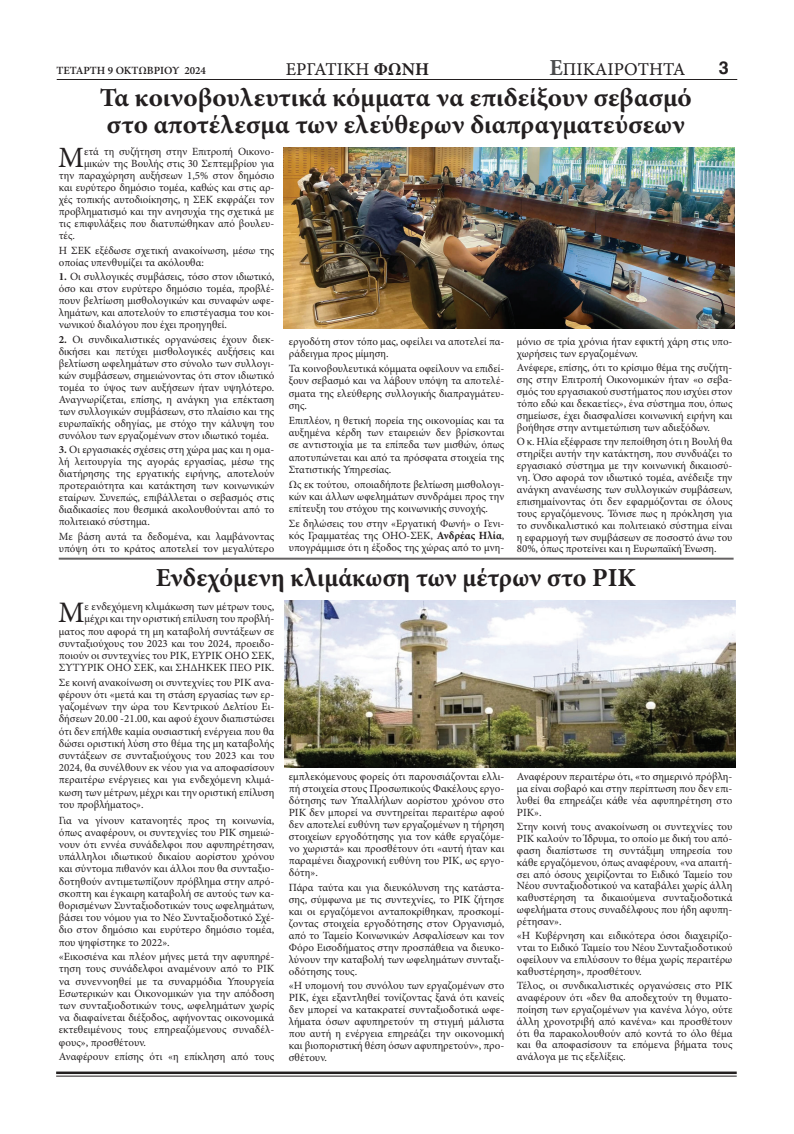
<style>
.page{position:relative;width:794px;height:1134px;background:#fff}
.page>*{position:absolute;margin:0;border:0;box-sizing:border-box;transform-origin:0 0}
.t1{font:29.8px "Minion Pro";color:#231f20}
.t2{font:29.5px "Minion Pro";color:#231f20}
.t3{font:700 26px "Minion Pro";color:#231f20;scale:1.04 1}
.t4{font:700 26px "Minion Pro";color:#231f20}
.t5{font:18px "Minion Pro Capt";color:#231f20}
.t6{font:700 18px "Helvetica";color:#231f20}
.t7{font:11px/12px "Minion Pro";color:#231f20;text-align:justify}
.t8{font:600 11px "Minion Pro";color:#231f20}
.s1{font-family:"Minion Pro";font-weight:700}
.s2{font-family:"Minion Pro";font-weight:700;font-size:23px;color:#4b4c4d}
.s3{font-weight:700}
</style>
<div class="page">
<hr style="left:59px;top:558px;width:674px;height:2px;background:#231f20">
<img style="left:285px;top:600px;width:451px;height:168px">
<img style="left:283px;top:147px;width:451px;height:182px">
<hr style="left:56px;top:1071px;width:680px;height:3px;background:#231f20">
<hr style="left:56px;top:1076px;width:680px;height:1px;background:#231f20">
<hr style="left:57px;top:79px;width:680px;height:1px;background:#231f20">
<p class="t8" style="left:56px;top:63px;width:151px">ΤΕΤΑΡΤΗ 9 ΟΚΤΩΒΡΙΟΥ 2024</p>
<p class="t5" style="left:286px;top:58px;width:145px">ΕΡΓΑΤΙΚΗ <span class="s1">ΦΩΝΗ</span></p>
<p class="t5" style="left:549px;top:58px;width:137px"><span class="s2">Ε</span>ΠΙΚΑΙΡΟΤΗΤΑ</p>
<p class="t6" style="left:719px;top:57px;width:12px">3</p>
<p class="t3" style="left:100px;top:79px;width:570px">Τα κοινοβουλευτικά κόμματα να επιδείξουν σεβασμό</p>
<p class="t3" style="left:107px;top:107px;width:557px">στο αποτέλεσμα των ελεύθερων διαπραγματεύσεων</p>
<p class="t2" style="left:58px;top:138px;width:27px">Μ</p>
<p class="t7" style="left:84px;top:146px;width:192px">ετά τη συζήτηση στην Επιτροπή Οικονο-</p>
<p class="t7" style="left:84px;top:158px;width:192px">μικών της Βουλής στις 30 Σεπτεμβρίου για</p>
<p class="t7" style="left:59px;top:170px;width:217px">την παραχώρηση αυξήσεων 1,5% στον δημόσιο</p>
<p class="t7" style="left:59px;top:182px;width:217px">και ευρύτερο δημόσιο τομέα, καθώς και στις αρ-</p>
<p class="t7" style="left:59px;top:194px;width:217px">χές τοπικής αυτοδιοίκησης, η ΣΕΚ εκφράζει τον</p>
<p class="t7" style="left:59px;top:206px;width:217px">προβληματισμό και την ανησυχία της σχετικά με</p>
<p class="t7" style="left:59px;top:218px;width:217px">τις επιφυλάξεις που διατυπώθηκαν από βουλευ-</p>
<p class="t7" style="left:59px;top:230px;width:18px">τές.</p>
<p class="t7" style="left:59px;top:244px;width:217px">Η ΣΕΚ εξέδωσε σχετική ανακοίνωση, μέσω της οποίας υπενθυμίζει τα ακόλουθα:</p>
<p class="t7" style="left:59px;top:271px;width:217px"><span class="s3">1.</span> Οι συλλογικές συμβάσεις, τόσο στον ιδιωτικό, όσο και στον ευρύτερο δημόσιο τομέα, προβλέ&shy;πουν βελτίωση μισθολογικών και συναφών ωφε&shy;λημάτων, και αποτελούν το επιστέγασμα του κοι&shy;νωνικού διαλόγου που έχει προηγηθεί.</p>
<p class="t7" style="left:59px;top:333px;width:217px"><span class="s3">2.</span> Οι συνδικαλιστικές οργανώσεις έχουν διεκ&shy;δικήσει και πετύχει μισθολογικές αυξήσεις και βελτίωση ωφελημάτων στο σύνολο των συλλογι&shy;κών συμβάσεων, σημειώνοντας ότι στον ιδιωτικό τομέα το ύψος των αυξήσεων ήταν υψηλότερο.<br>Αναγνωρίζεται, επίσης, η ανάγκη για επέκταση των συλλογικών συμβάσεων, στο πλαίσιο και της ευρωπαϊκής οδηγίας, με στόχο την κάλυψη του συνόλου των εργαζομένων στον ιδιωτικό τομέα.</p>
<p class="t7" style="left:59px;top:444px;width:217px"><span class="s3">3.</span> Οι εργασιακές σχέσεις στη χώρα μας και η ομα&shy;λή λειτουργία της αγοράς εργασίας, μέσω της διατήρησης της εργατικής ειρήνης, αποτελούν προτεραιότητα και κατάκτηση των κοινωνικών εταίρων. Συνεπώς, επιβάλλεται ο σεβασμός στις διαδικασίες που θεσμικά ακολουθούνται από το πολιτειακό σύστημα.</p>
<p class="t7" style="left:59px;top:530px;width:217px;line-height:12.3px">Με βάση αυτά τα δεδομένα, και λαμβάνοντας υπόψη ότι το κράτος αποτελεί τον μεγαλύτερο</p>
<p class="t7" style="left:289px;top:336px;width:217px;line-height:12.3px">εργοδότη στον τόπο μας, οφείλει να αποτελεί πα&shy;ράδειγμα προς μίμηση.</p>
<p class="t7" style="left:289px;top:363px;width:217px;line-height:12.3px">Τα κοινοβουλευτικά κόμματα οφείλουν να επιδεί&shy;ξουν σεβασμό και να λάβουν υπόψη τα αποτελέ&shy;σματα της ελεύθερης συλλογικής διαπραγμάτευ&shy;σης.</p>
<p class="t7" style="left:289px;top:414px;width:217px;line-height:12.3px">Επιπλέον, η θετική πορεία της οικονομίας και τα αυξημένα κέρδη των εταιρειών δεν βρίσκονται σε αντιστοιχία με τα επίπεδα των μισθών, όπως αποτυπώνεται και από τα πρόσφατα στοιχεία της Στατιστικής Υπηρεσίας.</p>
<p class="t7" style="left:289px;top:478px;width:217px;line-height:12.3px">Ως εκ τούτου, οποιαδήποτε βελτίωση μισθολογι&shy;κών και άλλων ωφελημάτων συνδράμει προς την επίτευξη του στόχου της κοινωνικής συνοχής.</p>
<p class="t7" style="left:289px;top:517px;width:217px;line-height:12.3px">Σε δηλώσεις του στην «Εργατική Φωνή» ο Γενι&shy;κός Γραμματέας της ΟΗΟ-ΣΕΚ, <span class="s3">Ανδρέας Ηλία</span>, υπογράμμισε ότι η έξοδος της χώρας από το μνη-</p>
<p class="t7" style="left:517px;top:336px;width:217px">μόνιο σε τρία χρόνια ήταν εφικτή χάρη στις υπο&shy;χωρήσεις των εργαζομένων.</p>
<p class="t7" style="left:517px;top:362px;width:217px">Ανέφερε, επίσης, ότι το κρίσιμο θέμα της συζήτη&shy;σης στην Επιτροπή Οικονομικών ήταν «ο σεβα&shy;σμός του εργασιακού συστήματος που ισχύει στον τόπο εδώ και δεκαετίες», ένα σύστημα που, όπως σημείωσε, έχει διασφαλίσει κοινωνική ειρήνη και βοήθησε στην αντιμετώπιση των αδιεξόδων.</p>
<p class="t7" style="left:517px;top:436px;width:217px">Ο κ. Ηλία εξέφρασε την πεποίθηση ότι η Βουλή θα στηρίξει αυτήν την κατάκτηση, που συνδυάζει το εργασιακό σύστημα με την κοινωνική δικαιοσύ&shy;νη. Όσο αφορά τον ιδιωτικό τομέα, ανέδειξε την ανάγκη ανανέωσης των συλλογικών συμβάσεων, επισημαίνοντας ότι δεν εφαρμόζονται σε όλους τους εργαζόμενους. Τόνισε πως η πρόκληση για το συνδικαλιστικό και πολιτειακό σύστημα είναι η εφαρμογή των συμβάσεων σε ποσοστό άνω του 80%, όπως προτείνει και η Ευρωπαϊκή Ένωση.</p>
<p class="t4" style="left:156px;top:559px;width:481px">Ενδεχόμενη κλιμάκωση των μέτρων στο ΡΙΚ</p>
<p class="t7" style="left:59px;top:601px;width:217px;text-align:right">ε ενδεχόμενη κλιμάκωση των μέτρων τους, μέχρι και την οριστική επίλυση του προβλή&shy;ματος που αφορά τη μη καταβολή συντάξεων σε συνταξιούχους του 2023 και του 2024, προειδο&shy;ποιούν οι συντεχνίες του ΡΙΚ, ΕΥΡΙΚ ΟΗΟ ΣΕΚ, ΣΥΤΥΡΙΚ ΟΗΟ ΣΕΚ, και ΣΗΔΗΚΕΚ ΠΕΟ ΡΙΚ.</p>
<p class="t7" style="left:59px;top:676px;width:217px">Σε κοινή ανακοίνωση οι συντεχνίες του ΡΙΚ ανα&shy;φέρουν ότι «μετά και τη στάση εργασίας των ερ&shy;γαζομένων την ώρα του Κεντρικού Δελτίου Ει&shy;δήσεων 20.00 -21.00, και αφού έχουν διαπιστώσει ότι δεν επήλθε καμία ουσιαστική ενέργεια που θα δώσει οριστική λύση στο θέμα της μη καταβολής συντάξεων σε συνταξιούχους του 2023 και του 2024, θα συνέλθουν εκ νέου για να αποφασίσουν περαιτέρω ενέργειες και για ενδεχόμενη κλιμά&shy;κωση των μέτρων, μέχρι και την οριστική επίλυση του προβλήματος».</p>
<p class="t7" style="left:59px;top:814px;width:217px">Για να γίνουν κατανοητές προς τη κοινωνία, όπως αναφέρουν, οι συντεχνίες του ΡΙΚ σημειώ&shy;νουν ότι εννέα συνάδελφοι που αφυπηρέτησαν, υπάλληλοι ιδιωτικού δικαίου αορίστου χρόνου και σύντομα πιθανόν και άλλοι που θα συνταξιο&shy;δοτηθούν αντιμετωπίζουν πρόβλημα στην απρό&shy;σκοπτη και έγκαιρη καταβολή σε αυτούς των κα&shy;θορισμένων Συνταξιοδοτικών τους ωφελημάτων, βάσει του νόμου για το Νέο Συνταξιοδοτικό Σχέ&shy;διο στον δημόσιο και ευρύτερο δημόσιο τομέα, που ψηφίστηκε το 2022».</p>
<p class="t7" style="left:59px;top:951px;width:217px">«Εικοσιένα και πλέον μήνες μετά την αφυπηρέ&shy;τηση τους συνάδελφοι αναμένουν από το ΡΙΚ να συνεννοηθεί με τα συναρμόδια Υπουργεία Εσωτερικών και Οικονομικών για την απόδοση των συνταξιοδοτικών τους, ωφελημάτων χωρίς να διαφαίνεται διέξοδος, αφήνοντας οικονομικά εκτεθειμένους τους επηρεαζόμενους συναδέλ&shy;φους», προσθέτουν.</p>
<p class="t7" style="left:59px;top:1051px;width:217px">Αναφέρουν επίσης ότι «η επίκληση από τους</p>
<p class="t1" style="left:58px;top:593px;width:28px">Μ</p>
<p class="t7" style="left:289px;top:771px;width:217px">εμπλεκόμενους φορείς ότι παρουσιάζονται ελλι&shy;πή στοιχεία στους Προσωπικούς Φακέλους εργο&shy;δότησης των Υπαλλήλων αορίστου χρόνου στο ΡΙΚ δεν μπορεί να συντηρείται περαιτέρω αφού δεν αποτελεί ευθύνη των εργαζομένων η τήρηση στοιχείων εργοδότησης για τον κάθε εργαζόμε&shy;νο χωριστά» και προσθέτουν ότι «αυτή ήταν και παραμένει διαχρονική ευθύνη του ΡΙΚ, ως εργο&shy;δότη».</p>
<p class="t7" style="left:289px;top:881px;width:217px">Πάρα ταύτα και για διευκόλυνση της κατάστα&shy;σης, σύμφωνα με τις συντεχνίες, το ΡΙΚ ζήτησε και οι εργαζόμενοι ανταποκρίθηκαν, προσκομί&shy;ζοντας στοιχεία εργοδότησης στον Οργανισμό, από το Ταμείο Κοινωνικών Ασφαλίσεων και τον Φόρο Εισοδήματος στην προσπάθεια να διευκο&shy;λύνουν την καταβολή των ωφελημάτων συνταξι&shy;οδότησης τους.</p>
<p class="t7" style="left:289px;top:980px;width:217px">«Η υπομονή του συνόλου των εργαζομένων στο ΡΙΚ, έχει εξαντληθεί τονίζοντας ξανά ότι κανείς δεν μπορεί να κατακρατεί συνταξιοδοτικά ωφε&shy;λήματα όσων αφυπηρετούν τη στιγμή μάλιστα που αυτή η ενέργεια επηρεάζει την οικονομική και βιοποριστική θέση όσων αφυπηρετούν», προ&shy;σθέτουν.</p>
<p class="t7" style="left:517px;top:771px;width:217px">Αναφέρουν περαιτέρω ότι, «το σημερινό πρόβλη&shy;μα είναι σοβαρό και στην περίπτωση που δεν επι&shy;λυθεί θα επηρεάζει κάθε νέα αφυπηρέτηση στο ΡΙΚ».</p>
<p class="t7" style="left:517px;top:821px;width:217px">Στην κοινή τους ανακοίνωση οι συντεχνίες του ΡΙΚ καλούν το Ίδρυμα, το οποίο με δική του από&shy;φαση διαπίστωσε τη συντάξιμη υπηρεσία του κάθε εργαζόμενου, όπως αναφέρουν, «να απαιτή&shy;σει από όσους χειρίζονται το Ειδικό Ταμείο του Νέου συνταξιοδοτικού να καταβάλει χωρίς άλλη καθυστέρηση τα δικαιούμενα συνταξιοδοτικά ωφελήματα στους συναδέλφους που ήδη αφυπη&shy;ρέτησαν».</p>
<p class="t7" style="left:517px;top:930px;width:217px">«Η Κυβέρνηση και ειδικότερα όσοι διαχειρίζο&shy;νται το Ειδικό Ταμείο του Νέου Συνταξιοδοτικού οφείλουν να επιλύσουν το θέμα χωρίς περαιτέρω καθυστέρηση», προσθέτουν.</p>
<p class="t7" style="left:517px;top:980px;width:217px">Τέλος, οι συνδικαλιστικές οργανώσεις στο ΡΙΚ αναφέρουν ότι «δεν θα αποδεχτούν τη θυματο&shy;ποίηση των εργαζομένων για κανένα λόγο, ούτε άλλη χρονοτριβή από κανένα» και προσθέτουν ότι θα παρακολουθούν από κοντά το όλο θέμα και θα αποφασίσουν τα επόμενα βήματα τους ανάλογα με τις εξελίξεις.</p>
</div>
